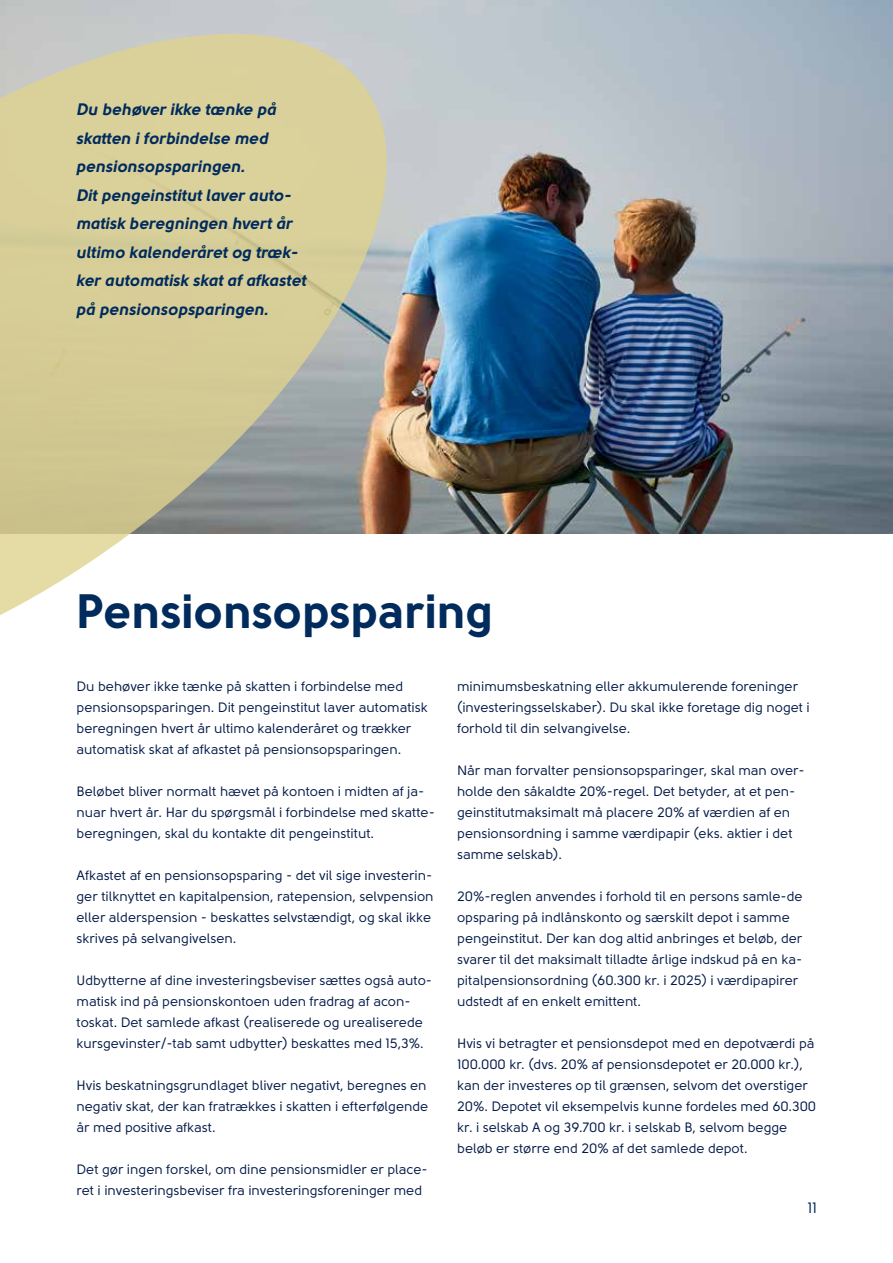
<style>
.page{position:relative;width:893px;height:1263px;background:#fff}
.page>*{position:absolute;margin:0;border:0;box-sizing:border-box;transform-origin:0 0}
.t1{font:48px "Solomon Sans Bold";letter-spacing:-.005em;color:#002b5c}
.t2{font:16.5px/28.5px "Solomon Sans Bold Italic";color:#002b5c}
.t3{font:15px "Solomon Sans Normal";color:#002b5c}
.t4{font:13.5px/21px "Solomon Sans Normal";color:#001846}
</style>
<div class="page">
<img style="left:436px;top:0;width:457px;height:534px">
<svg style="left:0;top:0;width:436px;height:615px;background:#cec8a8"></svg>
<p class="t2" style="left:76px;top:95px;width:232px">Du behøver ikke tænke på skatten i forbindelse med pensionsopsparingen.<br>Dit pengeinstitut laver auto&shy;matisk beregningen hvert år ultimo kalenderåret og træk&shy;ker automatisk skat af afkastet på pensionsopsparingen.</p>
<h1 class="t1" style="left:77px;top:583px;width:419px">Pensionsopsparing</h1>
<p class="t4" style="left:77px;top:675px;width:353px">Du behøver ikke tænke på skatten i forbindelse med pensionsopsparingen. Dit pengeinstitut laver automatisk beregningen hvert år ultimo kalenderåret og trækker automatisk skat af afkastet på pensionsopsparingen.</p>
<p class="t4" style="left:77px;top:780px;width:360px">Beløbet bliver normalt hævet på kontoen i midten af ja&shy;nuar hvert år. Har du spørgsmål i forbindelse med skatte&shy;beregningen, skal du kontakte dit pengeinstitut.</p>
<p class="t4" style="left:77px;top:864px;width:359px">Afkastet af en pensionsopsparing - det vil sige investerin&shy;ger tilknyttet en kapitalpension, ratepension, selvpension eller alderspension - beskattes selvstændigt, og skal ikke skrives på selvangivelsen.</p>
<p class="t4" style="left:77px;top:969px;width:357px">Udbytterne af dine investeringsbeviser sættes også auto&shy;matisk ind på pensionskontoen uden fradrag af acon&shy;toskat. Det samlede afkast (realiserede og urealiserede kursgevinster/-tab samt udbytter) beskattes med 15,3%.</p>
<p class="t4" style="left:77px;top:1074px;width:353px">Hvis beskatningsgrundlaget bliver negativt, beregnes en negativ skat, der kan fratrækkes i skatten i efterfølgende år med positive afkast.</p>
<p class="t4" style="left:77px;top:1158px;width:353px">Det gør ingen forskel, om dine pensionsmidler er place&shy;ret i investeringsbeviser fra investeringsforeninger med</p>
<p class="t4" style="left:457px;top:675px;width:354px">minimumsbeskatning eller akkumulerende foreninger (investeringsselskaber). Du skal ikke foretage dig noget i forhold til din selvangivelse.</p>
<p class="t4" style="left:457px;top:759px;width:349px">Når man forvalter pensionsopsparinger, skal man over&shy;holde den såkaldte 20%-regel. Det betyder, at et pen&shy;geinstitutmaksimalt må placere 20% af værdien af en pensionsordning i samme værdipapir (eks. aktier i det samme selskab).</p>
<p class="t4" style="left:457px;top:885px;width:347px">20%-reglen anvendes i forhold til en persons samle-de opsparing på indlånskonto og særskilt depot i samme pengeinstitut. Der kan dog altid anbringes et beløb, der svarer til det maksimalt tilladte årlige indskud på en ka&shy;pitalpensionsordning (60.300 kr. i 2025) i værdipapirer udstedt af en enkelt emittent.</p>
<p class="t4" style="left:457px;top:1033px;width:361px">Hvis vi betragter et pensionsdepot med en depotværdi på 100.000 kr. (dvs. 20% af pensionsdepotet er 20.000 kr.), kan der investeres op til grænsen, selvom det overstiger 20%. Depotet vil eksempelvis kunne fordeles med 60.300 kr. i selskab A og 39.700 kr. i selskab B, selvom begge beløb er større end 20% af det samlede depot.</p>
<p class="t3" style="left:807px;top:1199px;width:11px">11</p>
</div>
